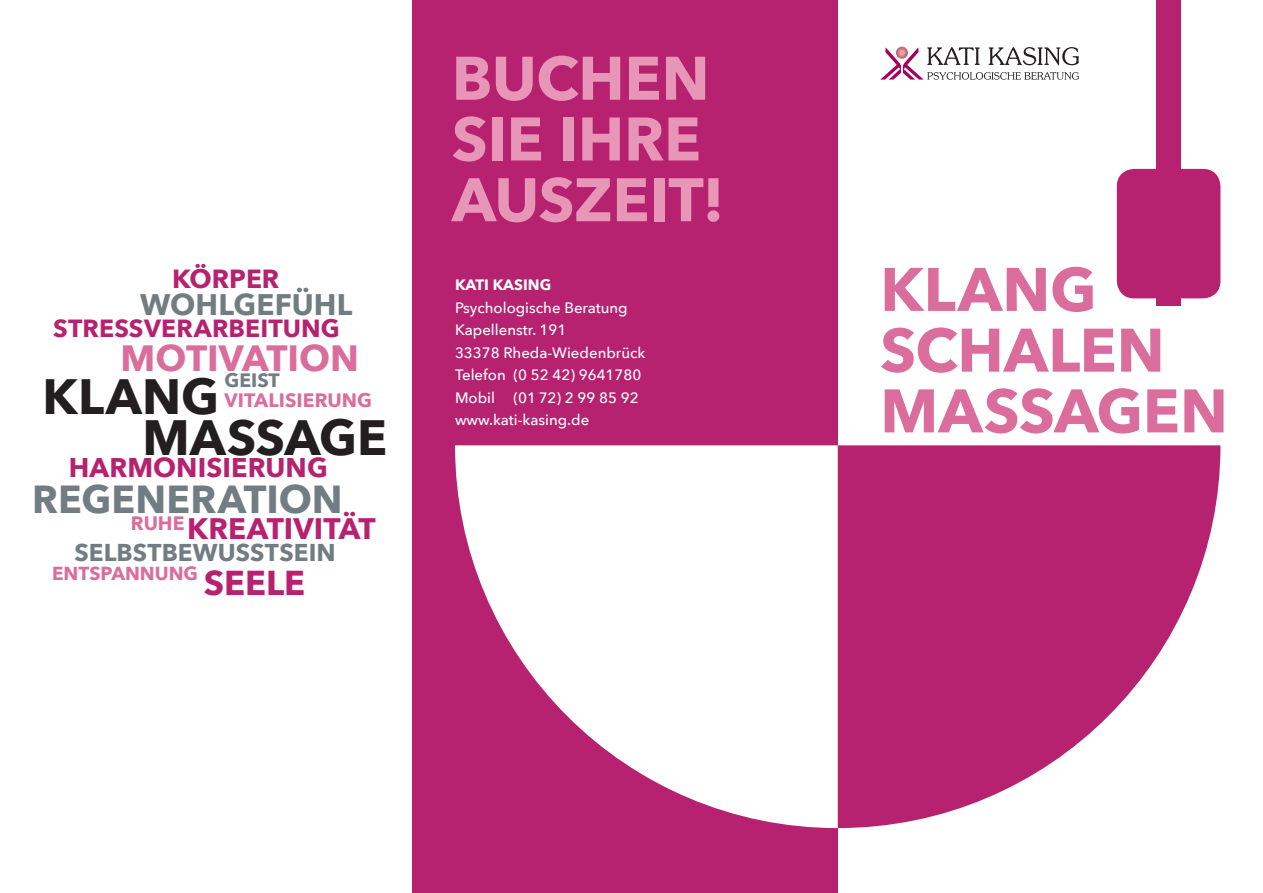
<style>
.page{position:relative;width:1263px;height:893px;background:#fff}
.page>*{position:absolute;margin:0;border:0;box-sizing:border-box;transform-origin:0 0}
.t1{font:700 60.75px/60.8px "Avenir Next";letter-spacing:-.005em;color:#e896b8}
.t2{font:700 60.75px/60.8px "Avenir Next";color:#db6d9c}
.t3{font:700 49.5px/40.3px "Avenir Next";color:#231f20}
.t4{font:700 39px "Avenir Next";color:#717d83}
.t5{font:700 36.45px "Avenir Next";letter-spacing:-.005em;color:#db6d9c}
.t6{font:700 34.5px "Avenir Next";color:#b62270}
.t7{font:700 29.7px "Avenir Next";color:#717d83}
.t8{font:700 29.55px "Avenir Next";color:#b62270}
.t9{font:700 27px "Avenir Next";letter-spacing:.005em;color:#b62270}
.t10{font:700 26.25px "Avenir Next";color:#b62270}
.t11{font:700 24.75px "Avenir Next";letter-spacing:.005em;color:#b62270}
.t12{font:700 24.3px "Avenir Next";letter-spacing:.005em;color:#717d83}
.t13{font:700 19.35px "Avenir Next";letter-spacing:.005em;color:#db6d9c}
.t14{font:700 19.35px "Avenir Next";color:#717d83}
.t15{font:700 18.9px "Avenir Next";color:#db6d9c}
.t16{font:500 15px/22.5px "Avenir Next";color:#fff}
.t17{font:700 15px "Avenir Next";color:#fff}
</style>
<div class="page">
<div style="left:412px;top:0;width:426px;height:893px;background:#b62270"></div>
<svg style="left:455px;top:445px;width:383px;height:383px;fill:#fff"></svg>
<div style="left:1117px;top:169px;width:103px;height:129px;background:#b62270;border-radius:17px"></div>
<div style="left:1156px;top:0;width:25px;height:306px;background:#b62270"></div>
<svg style="left:880px;top:47px;width:199px;height:33px"></svg>
<svg style="left:838px;top:445px;width:382px;height:383px;fill:#b62270"></svg>
<h3 class="t10" style="left:172px;top:256px;width:109px">KÖRPER</h3>
<h3 class="t7" style="left:140px;top:279px;width:214px">WOHLGEFÜHL</h3>
<h3 class="t5" style="left:120px;top:327px;width:240px">MOTIVATION</h3>
<h2 class="t3" style="left:142px;top:376px;width:246px;text-indent:-100px">KLANG<br>MASSAGE</h2>
<h3 class="t11" style="left:53px;top:307px;width:288px">STRESSVERARBEITUNG</h3>
<p class="t14" style="left:225px;top:364px;width:57px">GEIST</p>
<p class="t13" style="left:225px;top:383px;width:149px">VITALISIERUNG</p>
<h3 class="t9" style="left:69px;top:444px;width:261px">HARMONISIERUNG</h3>
<h3 class="t4" style="left:32px;top:466px;width:312px">REGENERATION</h3>
<h3 class="t8" style="left:187px;top:503px;width:190px">KREATIVITÄT</h3>
<p class="t13" style="left:131px;top:506px;width:55px">RUHE</p>
<h3 class="t12" style="left:74px;top:532px;width:263px">SELBSTBEWUSSTSEIN</h3>
<p class="t15" style="left:52px;top:557px;width:147px">ENTSPANNUNG</p>
<h3 class="t6" style="left:204px;top:553px;width:103px">SEELE</h3>
<h1 class="t1" style="left:452px;top:47px;width:274px">BUCHEN<br>SIE IHRE<br>AUSZEIT!</h1>
<p class="t17" style="left:455px;top:272px;width:98px">KATI KASING</p>
<p class="t16" style="left:455px;top:296px;width:192px">Psychologische Beratung<br>Kapellenstr. 191<br>33378 Rheda-Wiedenbrück<br>Telefon (0 52 42) 9641780<br>Mobil (01 72) 2 99 85 92 www.kati-kasing.de</p>
<h1 class="t2" style="left:880px;top:258px;width:349px">KLANG<br>SCHALEN<br>MASSAGEN</h1>
</div>
